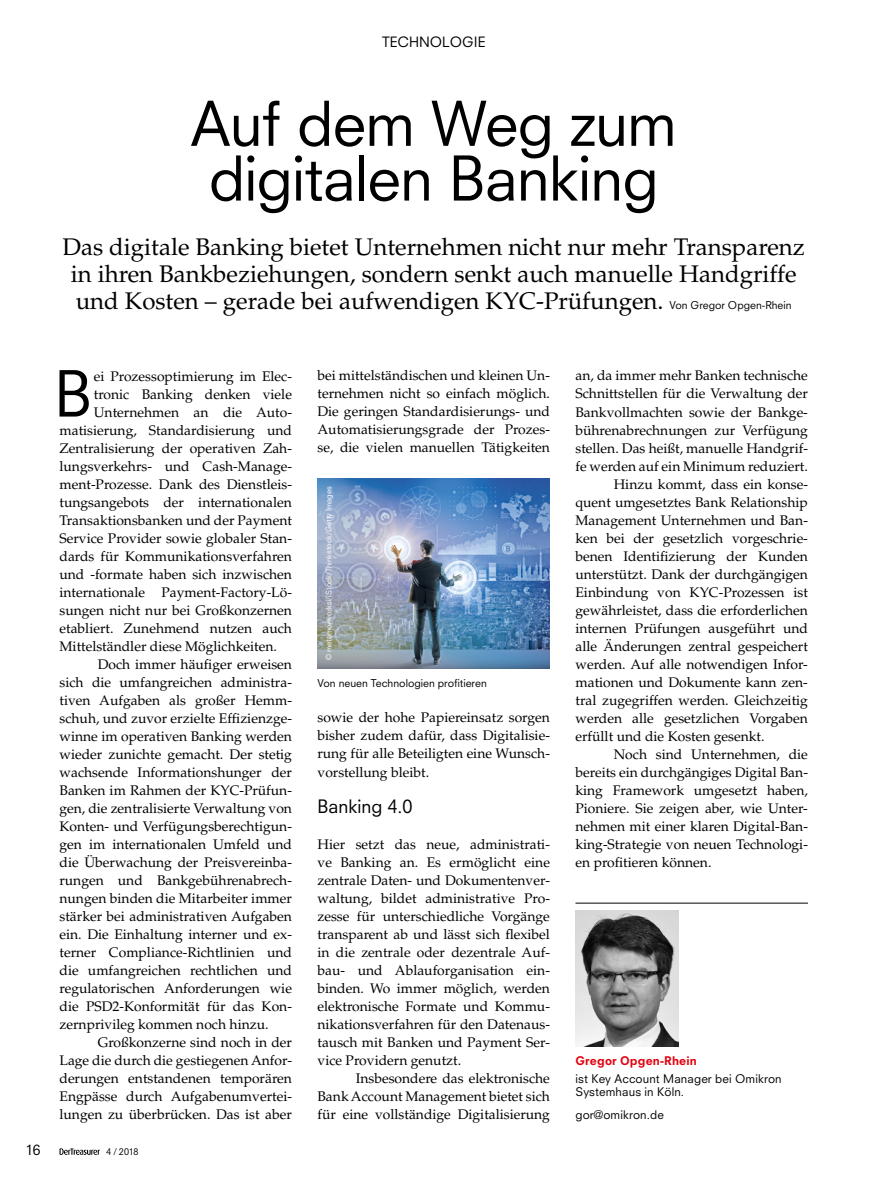
<style>
.page{position:relative;width:893px;height:1191px;background:#fff}
.page>*{position:absolute;margin:0;border:0;box-sizing:border-box;transform-origin:0 0}
.t1{font:61.8px "Neuzeit SLT Std";color:#000}
.t2{font:60px/54.8px "Neuzeit SLT Std";letter-spacing:-.02em;color:#000;text-align:center}
.t3{font:24px/27px "Palatino LT Std";color:#000}
.t4{font:18px "Neuzeit SLT Std";color:#000}
.t5{font:13.8px/18px "Palatino LT Std";color:#000;text-align:justify}
.t6{font:13.8px "Neuzeit SLT Std";color:#000}
.t7{font:11.7px/13.5px "Neuzeit SLT Std";letter-spacing:.01em;color:#000}
.t8{font:800 11.7px "Neuzeit SLT Std";letter-spacing:.01em;color:#e3000f}
.t9{font:10.5px "Neuzeit SLT Std";color:#000}
.t10{font:9px "Neuzeit SLT Std";color:#000}
.t11{font:7.5px "Neuzeit SLT Std";color:#fff}
</style>
<div class="page">
<hr style="left:575px;top:903px;width:233px;height:1px;background:#000">
<img style="left:575px;top:910px;width:104px;height:136px">
<img style="left:317px;top:478px;width:233px;height:190px">
<svg style="left:60px;top:1148px;width:40px;height:6px"></svg>
<p class="t6" style="left:382px;top:33px;width:78px">Technologi</p>
<p class="t6" style="left:478px;top:33px;width:9px">e</p>
<h2 class="t2" style="left:190px;top:96px;width:488px">Auf dem Weg zum digitalen Banking</h2>
<h3 class="t3" style="left:71px;top:233px;width:735px;text-indent:-8px">Das digitale Banking bietet Unternehmen nicht nur mehr Transparenz in ihren Bankbeziehungen, sondern senkt auch manuelle Handgriffe und Kosten – gerade bei aufwendigen KYC-Prüfungen.</h3>
<p class="t9" style="left:669px;top:298px;width:124px">Von Gregor Opgen-Rhein</p>
<p class="t6" style="left:26px;top:1141px;width:16px">16</p>
<h1 class="t1" style="left:54px;top:356px;width:39px">B</h1>
<p class="t5" style="left:94px;top:367px;width:200px">ei Prozessoptimierung im Elec-</p>
<p class="t5" style="left:94px;top:385px;width:200px">tronic Banking denken viele</p>
<p class="t5" style="left:94px;top:403px;width:200px">Unternehmen an die Auto-</p>
<p class="t5" style="left:60px;top:421px;width:234px">matisierung, Standardisierung und</p>
<p class="t5" style="left:60px;top:439px;width:234px">Zentralisierung der operativen Zah-</p>
<p class="t5" style="left:60px;top:457px;width:234px">lungsverkehrs- und Cash-Manage-</p>
<p class="t5" style="left:60px;top:475px;width:234px">ment-Prozesse. Dank des Dienstleis-</p>
<p class="t5" style="left:60px;top:493px;width:234px">tungsangebots der internationalen</p>
<p class="t5" style="left:60px;top:511px;width:234px">Transaktionsbanken und der Payment</p>
<p class="t5" style="left:60px;top:529px;width:234px">Service Provider sowie globaler Stan-</p>
<p class="t5" style="left:60px;top:547px;width:234px">dards für Kommunikationsverfahren</p>
<p class="t5" style="left:60px;top:565px;width:234px">und -formate haben sich inzwischen</p>
<p class="t5" style="left:60px;top:583px;width:234px">internationale Payment-Factory-Lö-</p>
<p class="t5" style="left:60px;top:601px;width:234px">sungen nicht nur bei Großkonzernen</p>
<p class="t5" style="left:60px;top:619px;width:234px">etabliert. Zunehmend nutzen auch</p>
<p class="t5" style="left:60px;top:637px;width:219px">Mittelständler diese Möglichkeiten.</p>
<p class="t5" style="left:98px;top:655px;width:196px">Doch immer häufiger erweisen</p>
<p class="t5" style="left:60px;top:673px;width:234px">sich die umfangreichen administra-</p>
<p class="t5" style="left:60px;top:691px;width:234px">tiven Aufgaben als großer Hemm-</p>
<p class="t5" style="left:60px;top:709px;width:234px">schuh, und zuvor erzielte Effizienzge-</p>
<p class="t5" style="left:60px;top:727px;width:234px">winne im operativen Banking werden</p>
<p class="t5" style="left:60px;top:745px;width:234px">wieder zunichte gemacht. Der stetig</p>
<p class="t5" style="left:60px;top:763px;width:234px">wachsende Informationshunger der</p>
<p class="t5" style="left:60px;top:781px;width:234px">Banken im Rahmen der KYC-Prüfun-</p>
<p class="t5" style="left:60px;top:799px;width:234px">gen, die zentralisierte Verwaltung von</p>
<p class="t5" style="left:60px;top:817px;width:234px">Konten- und Verfügungsberechtigun-</p>
<p class="t5" style="left:60px;top:835px;width:234px">gen im internationalen Umfeld und</p>
<p class="t5" style="left:60px;top:853px;width:234px">die Überwachung der Preisvereinba-</p>
<p class="t5" style="left:60px;top:871px;width:234px">rungen und Bankgebührenabrech-</p>
<p class="t5" style="left:60px;top:889px;width:234px">nungen binden die Mitarbeiter immer</p>
<p class="t5" style="left:60px;top:907px;width:234px">stärker bei administrativen Aufgaben</p>
<p class="t5" style="left:60px;top:925px;width:234px">ein. Die Einhaltung interner und ex-</p>
<p class="t5" style="left:60px;top:943px;width:234px">terner Compliance-Richtlinien und</p>
<p class="t5" style="left:60px;top:961px;width:234px">die umfangreichen rechtlichen und</p>
<p class="t5" style="left:60px;top:979px;width:234px">regulatorischen Anforderungen wie</p>
<p class="t5" style="left:60px;top:997px;width:234px">die PSD2-Konformität für das Kon-</p>
<p class="t5" style="left:60px;top:1015px;width:211px">zernprivileg kommen noch hinzu.</p>
<p class="t5" style="left:98px;top:1033px;width:196px">Großkonzerne sind noch in der</p>
<p class="t5" style="left:60px;top:1051px;width:234px">Lage die durch die gestiegenen Anfor-</p>
<p class="t5" style="left:60px;top:1069px;width:234px">derungen entstandenen temporären</p>
<p class="t5" style="left:60px;top:1087px;width:234px">Engpässe durch Aufgabenumvertei-</p>
<p class="t5" style="left:60px;top:1105px;width:234px">lungen zu überbrücken. Das ist aber</p>
<p class="t10" style="left:106px;top:1146px;width:34px">4 / 2018</p>
<p class="t5" style="left:317px;top:367px;width:234px">bei mittelständischen und kleinen Un&shy;ternehmen nicht so einfach möglich.<br>Die geringen Standardisierungs- und Automatisierungsgrade der Prozes&shy;se, die vielen manuellen Tätigkeiten</p>
<p class="t11" style="left:324px;top:660px;width:176px;rotate:-90deg">© metamorworksi/iStock/Thinkstock/Getty Images</p>
<p class="t9" style="left:317px;top:676px;width:171px">Von neuen Technologien profitieren</p>
<p class="t5" style="left:317px;top:709px;width:234px">sowie der hohe Papiereinsatz sorgen bisher zudem dafür, dass Digitalisie&shy;rung für alle Beteiligten eine Wunsch&shy;vorstellung bleibt.</p>
<h3 class="t4" style="left:317px;top:795px;width:97px">Banking 4.0</h3>
<p class="t5" style="left:317px;top:835px;width:234px">Hier setzt das neue, administrati&shy;ve Banking an. Es ermöglicht eine zentrale Daten- und Dokumentenver&shy;waltung, bildet administrative Pro&shy;zesse für unterschiedliche Vorgänge transparent ab und lässt sich flexibel in die zentrale oder dezentrale Auf&shy;bau- und Ablauforganisation ein&shy;binden. Wo immer möglich, werden elektronische Formate und Kommu&shy;nikationsverfahren für den Datenaus&shy;tausch mit Banken und Payment Ser&shy;vice Providern genutzt.</p>
<p class="t5" style="left:317px;top:1069px;width:234px;text-indent:38px">Insbesondere das elektronische Bank Account Management bietet sich für eine vollständige Digitalisierung</p>
<p class="t5" style="left:575px;top:367px;width:234px">an, da immer mehr Banken technische</p>
<p class="t5" style="left:575px;top:385px;width:234px">Schnittstellen für die Verwaltung der</p>
<p class="t5" style="left:575px;top:403px;width:234px">Bankvollmachten sowie der Bankge-</p>
<p class="t5" style="left:575px;top:421px;width:234px">bührenabrechnungen zur Verfügung</p>
<p class="t5" style="left:575px;top:439px;width:234px">stellen. Das heißt, manuelle Handgrif-</p>
<p class="t5" style="left:575px;top:457px;width:234px">fe werden auf ein Minimum reduziert.</p>
<p class="t5" style="left:614px;top:475px;width:196px">Hinzu kommt, dass ein konse-</p>
<p class="t5" style="left:575px;top:493px;width:234px">quent umgesetztes Bank Relationship</p>
<p class="t5" style="left:575px;top:511px;width:234px">Management Unternehmen und Ban-</p>
<p class="t5" style="left:575px;top:529px;width:234px">ken bei der gesetzlich vorgeschrie-</p>
<p class="t5" style="left:575px;top:547px;width:234px">benen Identifizierung der Kunden</p>
<p class="t5" style="left:575px;top:565px;width:234px">unterstützt. Dank der durchgängigen</p>
<p class="t5" style="left:575px;top:583px;width:234px">Einbindung von KYC-Prozessen ist</p>
<p class="t5" style="left:575px;top:601px;width:234px">gewährleistet, dass die erforderlichen</p>
<p class="t5" style="left:575px;top:619px;width:234px">internen Prüfungen ausgeführt und</p>
<p class="t5" style="left:575px;top:637px;width:234px">alle Änderungen zentral gespeichert</p>
<p class="t5" style="left:575px;top:655px;width:234px">werden. Auf alle notwendigen Infor-</p>
<p class="t5" style="left:575px;top:673px;width:234px">mationen und Dokumente kann zen-</p>
<p class="t5" style="left:575px;top:691px;width:234px">tral zugegriffen werden. Gleichzeitig</p>
<p class="t5" style="left:575px;top:709px;width:234px">werden alle gesetzlichen Vorgaben</p>
<p class="t5" style="left:575px;top:727px;width:191px">erfüllt und die Kosten gesenkt.</p>
<p class="t5" style="left:614px;top:745px;width:196px">Noch sind Unternehmen, die</p>
<p class="t5" style="left:575px;top:763px;width:234px">bereits ein durchgängiges Digital Ban-</p>
<p class="t5" style="left:575px;top:781px;width:234px">king Framework umgesetzt haben,</p>
<p class="t5" style="left:575px;top:799px;width:234px">Pioniere. Sie zeigen aber, wie Unter-</p>
<p class="t5" style="left:575px;top:817px;width:234px">nehmen mit einer klaren Digital-Ban-</p>
<p class="t5" style="left:575px;top:835px;width:234px">king-Strategie von neuen Technologi-</p>
<p class="t5" style="left:575px;top:853px;width:137px">en profitieren können.</p>
<p class="t8" style="left:575px;top:1053px;width:123px">Gregor Opgen-Rhein</p>
<p class="t7" style="left:575px;top:1071px;width:208px">ist Key Account Manager bei Omikron<br>Systemhaus in Köln.</p>
<p class="t7" style="left:575px;top:1107px;width:90px">gor@omikron.de</p>
</div>
